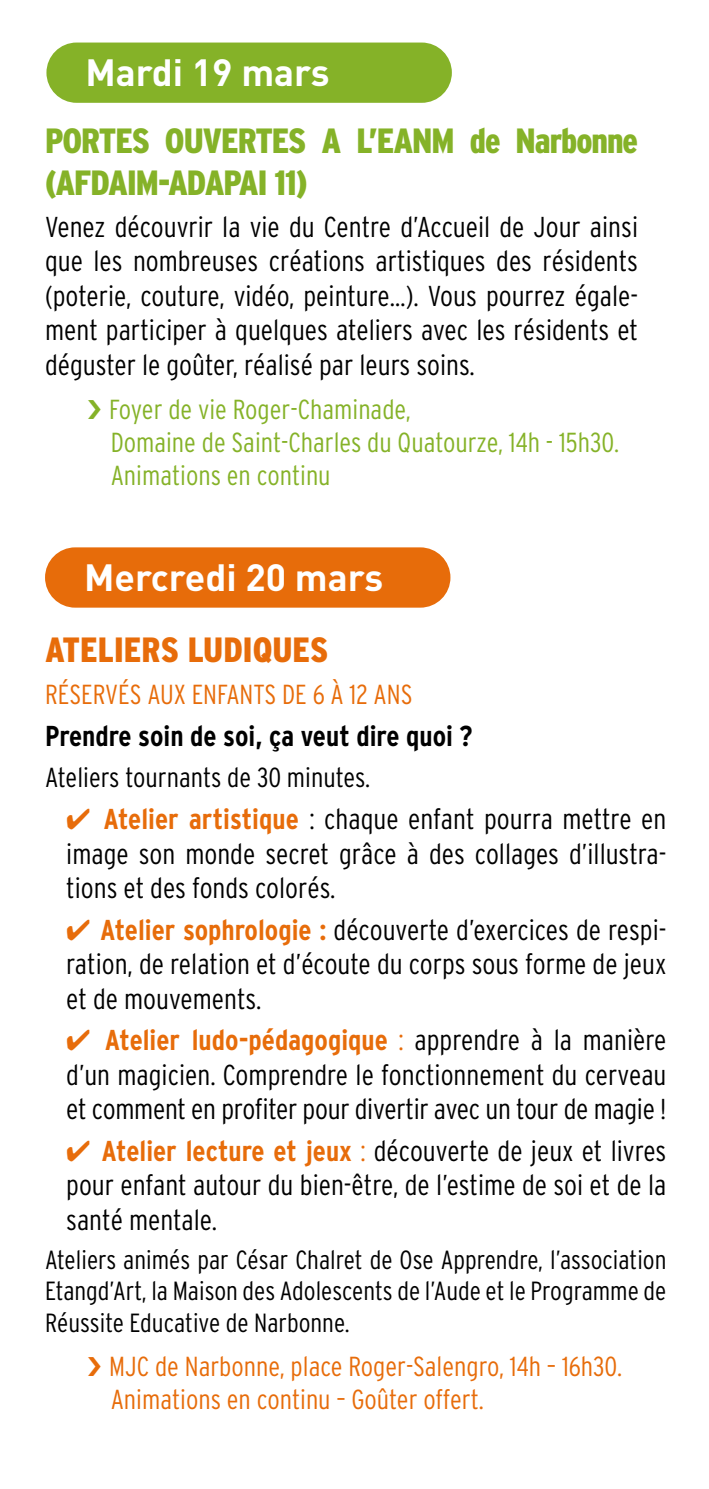
<style>
.page{position:relative;width:709px;height:1489px;background:#fff}
.page>*{position:absolute;margin:0;border:0;box-sizing:border-box;transform-origin:0 0}
.t1{font:700 37.5px "DIN";color:#fff}
.t2{font:900 condensed 35px/42px "Interstate";letter-spacing:-.03em;color:#85b228}
.t3{font:900 condensed 35px "Interstate";color:#e76c0a}
.t4{font:300 condensed 28.75px/34.5px "Interstate";color:#000;text-align:justify}
.t5{font:700 condensed 28.75px "Interstate";color:#000}
.t6{font:300 condensed 27.5px/33px "Interstate";color:#e76c0a}
.t7{font:300 condensed 27.5px/33px "Interstate";color:#85b228}
.t8{font:300 condensed 27.5px "Interstate";color:#000}
.t9{font:300 condensed 26.25px/31.5px "Interstate";color:#000;text-align:justify}
.s1{color:#e76c0a}
.s2{font-weight:700;color:#e76c0a}
</style>
<div class="page">
<div style="left:45px;top:547px;width:405px;height:60px;background:#e76c0a;border-radius:30px"></div>
<div style="left:46px;top:43px;width:406px;height:60px;background:#85b228;border-radius:30px"></div>
<h1 class="t1" style="left:85px;top:48px;width:246px">Mardi 19 mars</h1>
<p class="t2" style="left:45px;top:119px;width:594px">PORTES OUVERTES A L’EANM de Narbonne (AFDAIM-ADAPAI 11)</p>
<p class="t4" style="left:45px;top:209px;width:594px">Venez découvrir la vie du Centre d’Accueil de Jour ainsi que les nombreuses créations artistiques des résidents (poterie, couture, vidéo, peinture…). Vous pourrez égale&shy;ment participer à quelques ateliers avec les résidents et déguster le goûter, réalisé par leurs soins.</p>
<p class="t7" style="left:109px;top:393px;width:511px">Foyer de vie Roger-Chaminade,<br>Domaine de Saint-Charles du Quatourze, 14h - 15h30.<br>Animations en continu</p>
<h1 class="t1" style="left:84px;top:553px;width:301px">Mercredi 20 mars</h1>
<p class="t3" style="left:45px;top:630px;width:285px">ATELIERS LUDIQUES</p>
<p class="t6" style="left:45px;top:677px;width:369px">RÉSERVÉS AUX ENFANTS DE 6 À 12 ANS</p>
<p class="t5" style="left:45px;top:719px;width:429px">Prendre soin de soi, ça veut dire quoi ?</p>
<p class="t8" style="left:45px;top:762px;width:326px">Ateliers tournants de 30 minutes.</p>
<p class="t4" style="left:66px;top:801px;width:601px"><span class="s1">✔</span> <span class="s2">Atelier artistique</span> : chaque enfant pourra mettre en image son monde secret grâce à des collages d’illustra&shy;tions et des fonds colorés.</p>
<p class="t4" style="left:66px;top:912px;width:601px"><span class="s1">✔</span> <span class="s2">Atelier sophrologie :</span> découverte d’exercices de respi&shy;ration, de relation et d’écoute du corps sous forme de jeux et de mouvements.</p>
<p class="t4" style="left:66px;top:1022px;width:601px"><span class="s1">✔</span> <span class="s2">Atelier ludo-pédagogique</span> <span class="s1">:</span> apprendre à la manière d’un magicien. Comprendre le fonctionnement du cerveau et comment en profiter pour divertir avec un tour de magie !</p>
<p class="t4" style="left:66px;top:1133px;width:601px"><span class="s1">✔</span> <span class="s2">Atelier lecture et jeux</span> <span class="s1">:</span> découverte de jeux et livres pour enfant autour du bien-être, de l’estime de soi et de la santé mentale.</p>
<p class="t9" style="left:45px;top:1243px;width:623px">Ateliers animés par César Chalret de Ose Apprendre, l’association Etangd’Art, la Maison des Adolescents de l’Aude et le Programme de Réussite Educative de Narbonne.</p>
<p class="t6" style="left:109px;top:1349px;width:514px">MJC de Narbonne, place Roger-Salengro, 14h – 16h30.<br>Animations en continu – Goûter offert.</p>
</div>
